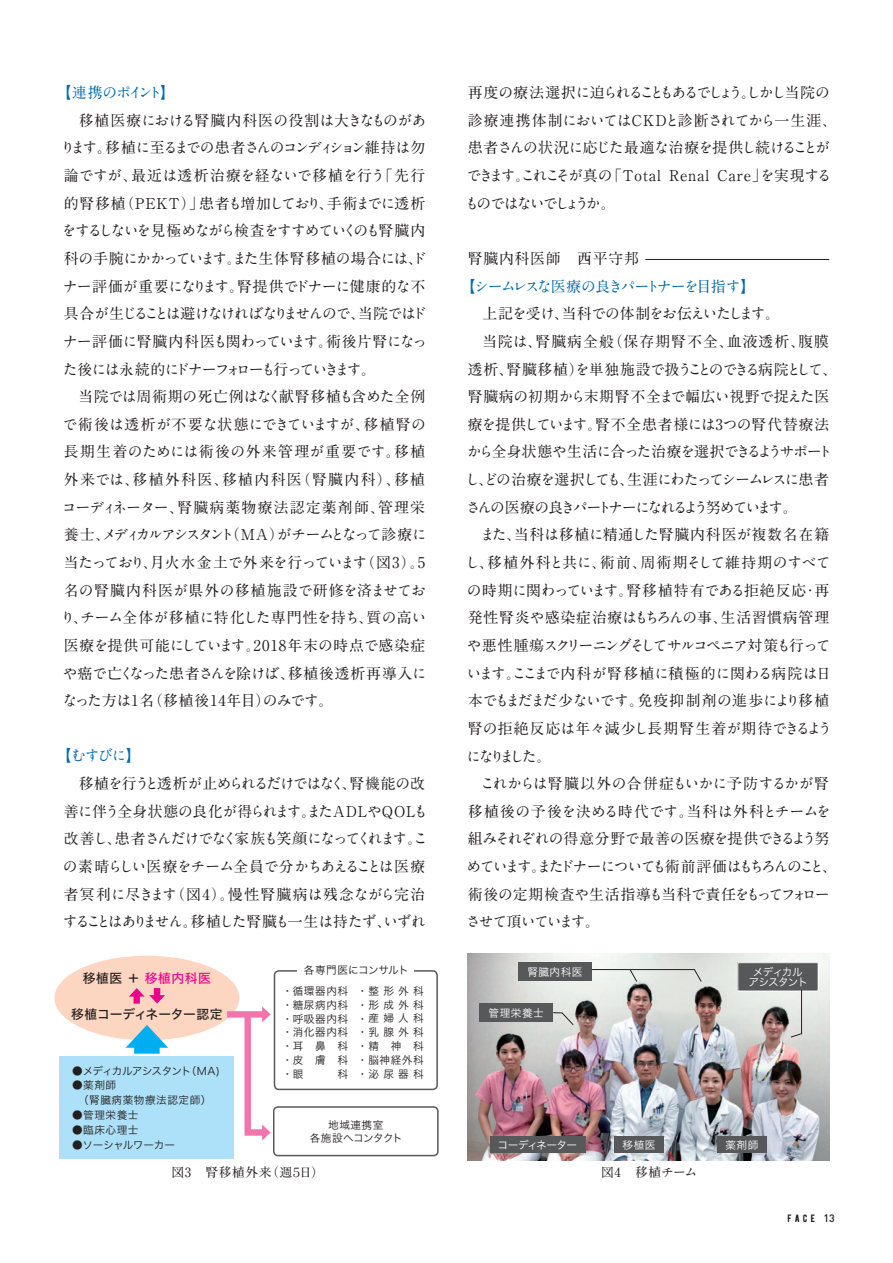
<style>
.page{position:relative;width:893px;height:1263px;background:#fff}
.page>*{position:absolute;margin:0;border:0;box-sizing:border-box;transform-origin:0 0}
.t1{font:700 14.85px/27.6px "A1 Mincho Std";letter-spacing:-.045em;color:#231f20}
.t2{font:700 14.85px/27.6px "A1 Mincho Std";letter-spacing:-.07em;color:#231f20}
.t3{font:700 14.85px "A1 Mincho Std";letter-spacing:-.02em;color:#231f20}
.t4{font:700 14.85px "A1 Mincho Std";letter-spacing:-.005em;color:#231f20}
.t5{font:700 14.85px "A1 Mincho Std";letter-spacing:.05em;color:#231f20}
.t6{font:700 14.85px "A1 Mincho Std";letter-spacing:-.125em;color:#231f20}
.t7{font:700 14.85px "A1 Mincho Std";letter-spacing:-.105em;color:#0169ab}
.t8{font:700 14.85px "A1 Mincho Std";letter-spacing:-.085em;color:#231f20}
.t9{font:700 14.85px "A1 Mincho Std";letter-spacing:-.1em;color:#231f20}
.t10{font:700 14.85px "A1 Mincho Std";letter-spacing:-.08em;color:#231f20}
.t11{font:700 14.85px "A1 Mincho Std";letter-spacing:-.115em;color:#231f20}
.t12{font:700 14.85px "A1 Mincho Std";letter-spacing:-.16em;color:#231f20}
.t13{font:700 14.85px "A1 Mincho Std";letter-spacing:-.01em;color:#231f20}
.t14{font:700 14.85px "A1 Mincho Std";letter-spacing:.01em;color:#231f20}
.t15{font:700 14.85px "A1 Mincho Std";letter-spacing:.015em;color:#231f20}
.t16{font:700 14.85px "A1 Mincho Std";letter-spacing:.07em;color:#231f20}
.t17{font:700 14.85px "A1 Mincho Std";letter-spacing:.035em;color:#231f20}
.t18{font:700 14.85px "A1 Mincho Std";letter-spacing:-.015em;color:#231f20}
.t19{font:700 14.85px "A1 Mincho Std";letter-spacing:-.075em;color:#231f20}
.t20{font:700 14.85px "A1 Mincho Std";letter-spacing:-.12em;color:#231f20}
.t21{font:700 14.85px "A1 Mincho Std";letter-spacing:-.135em;color:#0169ab}
.t22{font:700 12.75px "A1 Mincho Std";letter-spacing:.05em;color:#231f20}
.t23{font:12.75px "Hiragino Sans W5";letter-spacing:-.01em;color:#231f20}
.t24{font:12.75px "Hiragino Sans W5";letter-spacing:.05em;color:#ed028c}
.t25{font:10.65px/13.8px "Hiragino Sans W3";letter-spacing:.05em;color:#231f20;text-align:justify}
.t26{font:10.65px "Hiragino Sans W3";letter-spacing:-.035em;color:#fff}
.t27{font:10.65px "Hiragino Sans W3";letter-spacing:-.08em;color:#231f20}
.t28{font:10.65px/10.6px "Hiragino Sans W3";letter-spacing:-.09em;color:#fff;text-align:center}
.t29{font:10.65px "Hiragino Sans W3";letter-spacing:-.035em;color:#231f20}
.t30{font:10.65px "Hiragino Sans W3";letter-spacing:-.03em;color:#231f20}
.t31{font:10.65px "BERNIER Regular";color:#231f20}
.s1{color:#231f20}
.s2{font-family:"DIN";font-weight:500}
</style>
<div class="page">
<hr style="left:645px;top:259px;width:184px;height:1px;background:#231f20">
<div style="left:274px;top:970px;width:164px;height:120px;border:1px solid #57585a;border-radius:4px"></div>
<div style="left:297px;top:965px;width:117px;height:10px;background:#fff"></div>
<div style="left:273px;top:1106px;width:166px;height:50px;border:1px solid #57585a;border-radius:4px"></div>
<div style="left:60px;top:1057px;width:174px;height:102px;background:#ade1f9"></div>
<div style="left:54px;top:956px;width:185px;height:84px;background:#fdd6c1;border-radius:50%"></div>
<div style="left:134px;top:1039px;width:26px;height:15px;background:#00aeef"></div>
<svg style="left:126px;top:1025px;width:42px;height:23px"></svg>
<svg style="left:129px;top:988px;width:36px;height:16px"></svg>
<div style="left:227px;top:1011px;width:37px;height:6px;background:#f174ad"></div>
<svg style="left:241px;top:1006px;width:30px;height:134px"></svg>
<img style="left:468px;top:954px;width:361px;height:207px">
<div style="left:614px;top:1137px;width:50px;height:16px;background:#57585a"></div>
<div style="left:717px;top:1137px;width:49px;height:16px;background:#57585a"></div>
<div style="left:518px;top:963px;width:74px;height:18px;background:#57585a"></div>
<div style="left:738px;top:963px;width:80px;height:28px;background:#57585a"></div>
<div style="left:738px;top:962px;width:80px;height:29px;border:1px solid #fff"></div>
<div style="left:490px;top:1137px;width:95px;height:16px;background:#57585a"></div>
<svg style="left:591px;top:969px;width:111px;height:13px"></svg>
<svg style="left:790px;top:989px;width:12px;height:49px"></svg>
<svg style="left:553px;top:1012px;width:21px;height:13px"></svg>
<div style="left:479px;top:1003px;width:74px;height:19px;background:#57585a"></div>
<p class="t21" style="left:56px;top:80px;width:120px">【連携のポイント】</p>
<p class="t1" style="left:60px;top:104px;width:368px;text-indent:18px">移植医療における腎臓内科医の役割は大きなものがあります。移植に至るまでの患者さんのコンディション維持は勿論ですが、最近は透析治療を経ないで移植を行う「先行的腎移植（PEKT）」患者も増加しており、手術までに透析をするしないを見極めながら検査をすすめていくのも腎臓内科の手腕にかかっています。また生体腎移植の場合には、ドナー評価が重要になります。腎提供でドナーに健康的な不具合が生じることは避けなければなりませんので、当院ではドナー評価に腎臓内科医も関わっています。術後片腎になった後には永続的にドナーフォローも行っていきます。</p>
<p class="t1" style="left:60px;top:381px;width:368px;text-align:justify;text-indent:18px">当院では周術期の死亡例はなく献腎移植も含めた全例で術後は透析が不要な状態にできていますが、移植腎の長期生着のためには術後の外来管理が重要です。移植外来では、移植外科医、移植内科医（腎臓内科）、移植コーディネーター、腎臓病薬物療法認定薬剤師、管理栄養士、メディカルアシスタント（MA）がチームとなって診療に当たっており、月火水金土で外来を行っています（図3）。5名の腎臓内科医が県外の移植施設で研修を済ませており、チーム全体が移植に特化した専門性を持ち、質の高い医療を提供可能にしています。2018年末の時点で感染症や癌で亡くなった患者さんを除けば、移植後透析再導入になった方は1名（移植後14年目）のみです。</p>
<p class="t7" style="left:56px;top:744px;width:86px">【むすびに】</p>
<p class="t2" style="left:63px;top:768px;width:367px;text-indent:16px">移植を行うと透析が止められるだけではなく、腎機能の改善に伴う全身状態の良化が得られます。またADLやQOLも改善し、患者さんだけでなく家族も笑顔になってくれます。この素晴らしい医療をチーム全員で分かちあえることは医療者冥利に尽きます（図4）。慢性腎臓病は残念ながら完治することはありません。移植した腎臓も一生は持たず、いずれ</p>
<p class="t24" style="left:83px;top:966px;width:130px"><span class="s1">移植医 ＋</span> 移植内科医</p>
<p class="t23" style="left:71px;top:1002px;width:153px">移植コーディネーター認定</p>
<p class="t27" style="left:72px;top:1061px;width:149px">●メディカルアシスタント（MA)</p>
<p class="t25" style="left:72px;top:1077px;width:141px;line-height:14.9px">●薬剤師<br>　（腎臓病薬物療法認定師）</p>
<p class="t25" style="left:72px;top:1107px;width:68px">●管理栄養士</p>
<p class="t25" style="left:72px;top:1122px;width:68px">●臨床心理士</p>
<p class="t30" style="left:72px;top:1135px;width:104px">●ソーシャルワーカー</p>
<p class="t29" style="left:304px;top:961px;width:106px">各専門医にコンサルト</p>
<p class="t25" style="left:282px;top:983px;width:68px">・循環器内科・糖尿病内科・呼吸器内科・消化器内科・耳鼻科・皮膚科・眼</p>
<p class="t25" style="left:337px;top:1066px;width:12px">科</p>
<p class="t25" style="left:357px;top:983px;width:68px">・整形外科・形成外科・産婦人科・乳腺外科・精神科・脳神経外科・泌尿器科</p>
<p class="t25" style="left:310px;top:1118px;width:95px;line-height:12.8px;text-align:center">地域連携室<br>各施設へコンタクト</p>
<p class="t22" style="left:172px;top:1162px;width:154px">図3　腎移植外来（週５日）</p>
<p class="t2" style="left:465px;top:77px;width:374px">再度の療法選択に迫られることもあるでしょう。しかし当院の診療連携体制においてはCKDと診断されてから一生涯、患者さんの状況に応じた最適な治療を提供し続けることができます。これこそが真の「Total Renal Care」を実現するものではないでしょうか。</p>
<p class="t5" style="left:468px;top:246px;width:173px">腎臓内科医師　西平守邦</p>
<p class="t7" style="left:460px;top:274px;width:297px">【シームレスな医療の良きパートナーを目指す】</p>
<p class="t19" style="left:483px;top:302px;width:299px">上記を受け、当科での体制をお伝えいたします。</p>
<p class="t16" style="left:482px;top:329px;width:348px">当院は、腎臓病全般（保存期腎不全、血液透析、腹膜</p>
<p class="t8" style="left:468px;top:357px;width:371px">透析、腎臓移植）を単独施設で扱うことのできる病院として、</p>
<p class="t3" style="left:468px;top:385px;width:363px">腎臓病の初期から末期腎不全まで幅広い視野で捉えた医</p>
<p class="t4" style="left:468px;top:412px;width:363px">療を提供しています。腎不全患者様には3つの腎代替療法</p>
<p class="t10" style="left:467px;top:440px;width:367px">から全身状態や生活に合った治療を選択できるようサポート</p>
<p class="t9" style="left:465px;top:467px;width:366px">し、どの治療を選択しても、生涯にわたってシームレスに患者</p>
<p class="t12" style="left:466px;top:495px;width:333px">さんの医療の良きパートナーになれるよう努めています。</p>
<p class="t17" style="left:480px;top:523px;width:351px">また、当科は移植に精通した腎臓内科医が複数名在籍</p>
<p class="t4" style="left:465px;top:550px;width:367px">し、移植外科と共に、術前、周術期そして維持期のすべて</p>
<p class="t3" style="left:467px;top:578px;width:364px">の時期に関わっています。腎移植特有である拒絶反応・再</p>
<p class="t5" style="left:468px;top:606px;width:363px">発性腎炎や感染症治療はもちろんの事、生活習慣病管理</p>
<p class="t11" style="left:467px;top:633px;width:365px">や悪性腫瘍スクリーニングそしてサルコペニア対策も行って</p>
<p class="t3" style="left:466px;top:661px;width:366px">います。ここまで内科が腎移植に積極的に関わる病院は日</p>
<p class="t3" style="left:468px;top:688px;width:363px">本でもまだまだ少ないです。免疫抑制剤の進歩により移植</p>
<p class="t14" style="left:468px;top:716px;width:366px">腎の拒絶反応は年々減少し長期腎生着が期待できるよう</p>
<p class="t1" style="left:466px;top:740px;width:87px">になりました。</p>
<p class="t18" style="left:480px;top:771px;width:351px">これからは腎臓以外の合併症もいかに予防するかが腎</p>
<p class="t15" style="left:468px;top:799px;width:365px">移植後の予後を決める時代です。当科は外科とチームを</p>
<p class="t1" style="left:468px;top:823px;width:363px">組みそれぞれの得意分野で最善の医療を提供できるよう努</p>
<p class="t6" style="left:467px;top:854px;width:372px">めています。またドナーについても術前評価はもちろんのこと、</p>
<p class="t13" style="left:468px;top:882px;width:363px">術後の定期検査や生活指導も当科で責任をもってフォロー</p>
<p class="t20" style="left:466px;top:910px;width:136px">させて頂いています。</p>
<p class="t26" style="left:527px;top:962px;width:57px">腎臓内科医</p>
<p class="t28" style="left:748px;top:965px;width:61px">メディカルアシスタント</p>
<p class="t26" style="left:489px;top:1003px;width:57px">管理栄養士</p>
<p class="t26" style="left:498px;top:1135px;width:81px">コーディネーター</p>
<p class="t26" style="left:622px;top:1135px;width:34px">移植医</p>
<p class="t22" style="left:601px;top:1162px;width:98px">図4　移植チーム</p>
<p class="t26" style="left:725px;top:1135px;width:34px">薬剤師</p>
<p class="t31" style="left:787px;top:1211px;width:49px">FACE <span class="s2">13</span></p>
</div>
